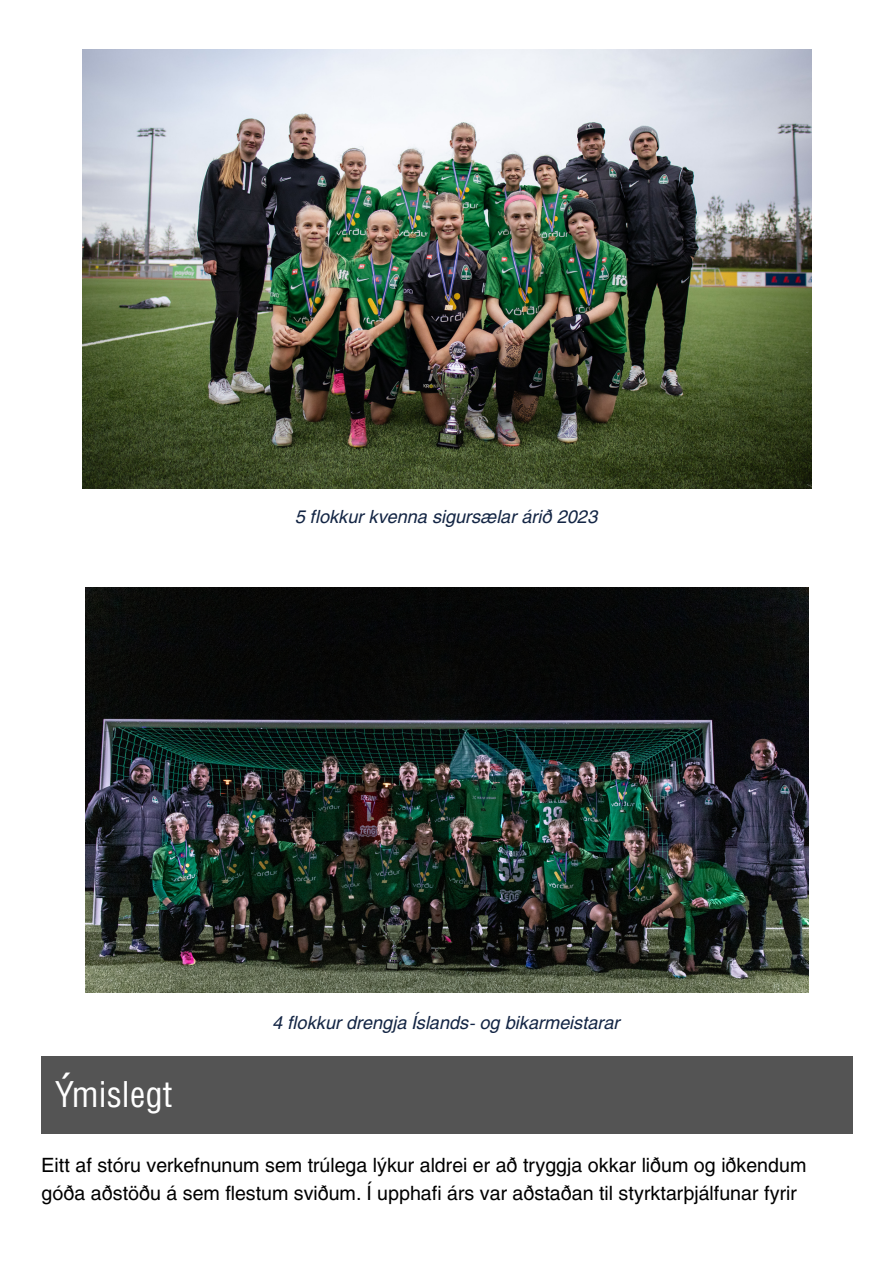
<style>
.page{position:relative;width:894px;height:1263px;background:#fff}
.page>*{position:absolute;margin:0;border:0;box-sizing:border-box;transform-origin:0 0}
.t1{font:36px "Helios Cond";color:#fff}
.t2{font:19.5px/28.2px "Helios";color:#000}
.t3{font:italic 18px "Helios";color:#132544}
</style>
<div class="page">
<img style="left:82px;top:50px;width:729px;height:438px">
<img style="left:86px;top:587px;width:722px;height:405px">
<div style="left:42px;top:1056px;width:810px;height:78px;background:#545454"></div>
<p class="t3" style="left:296px;top:505px;width:304px">5 flokkur kvenna sigursælar árið 2023</p>
<p class="t1" style="left:55px;top:1072px;width:119px">Ýmislegt</p>
<p class="t3" style="left:273px;top:1012px;width:348px">4 flokkur drengja Íslands- og bikarmeistarar</p>
<p class="t2" style="left:42px;top:1151px;width:766px">Eitt af stóru verkefnunum sem trúlega lýkur aldrei er að tryggja okkar liðum og iðkendum góða aðstöðu á sem flestum sviðum. Í upphafi árs var aðstaðan til styrktarþjálfunar fyrir</p>
</div>
